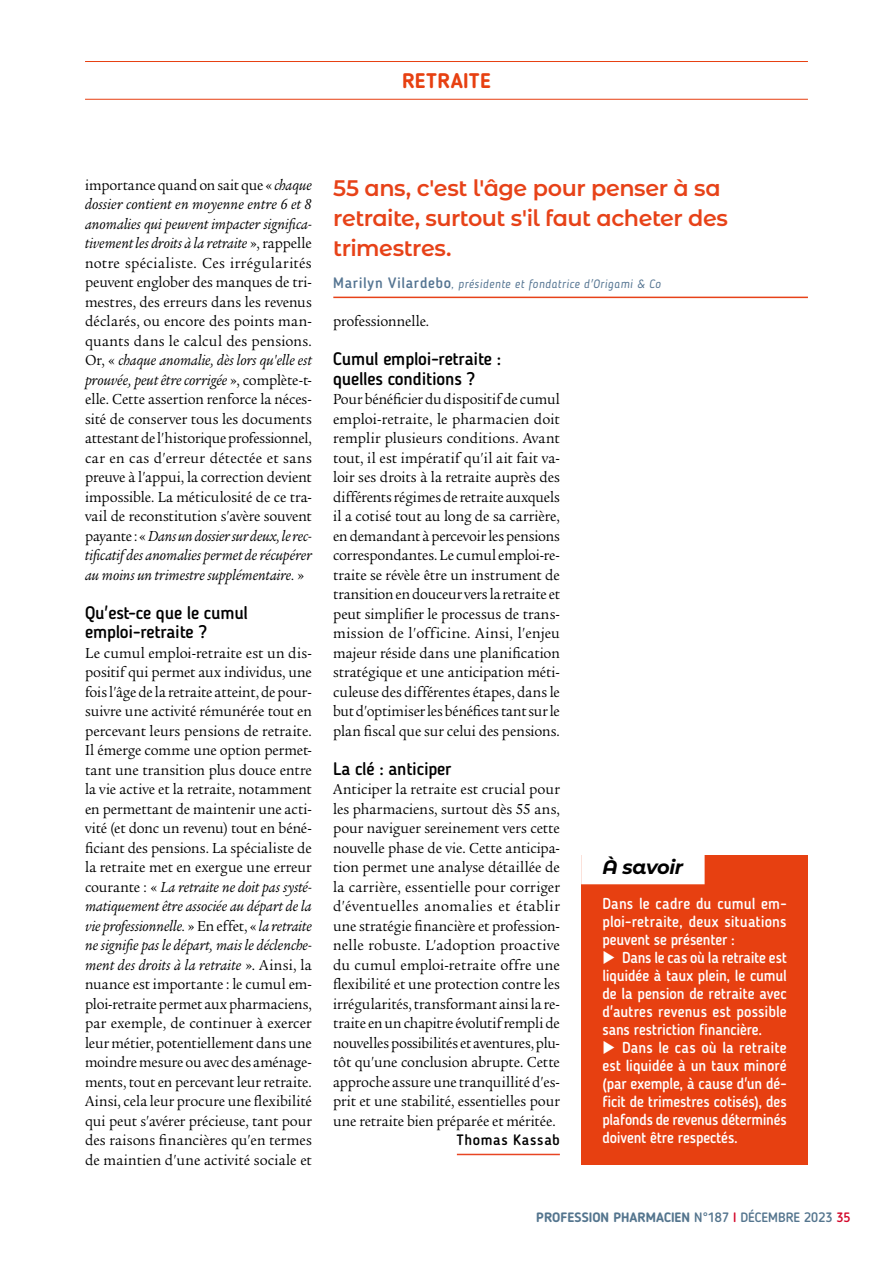
<style>
.page{position:relative;width:893px;height:1263px;background:#fff}
.page>*{position:absolute;margin:0;border:0;box-sizing:border-box;transform-origin:0 0}
.t1{font:600 22.5px/30px "Montserrat Alternates";letter-spacing:-.025em;color:#e74218}
.t2{font:700 21px "Blogger Sans";letter-spacing:.015em;color:#e74011}
.t3{font:italic 700 19.5px "Montserrat Alternates";letter-spacing:-.02em;color:#000}
.t4{font:500 18px/19.5px "Blogger Sans";letter-spacing:-.01em;color:#000}
.t5{font:15.75px/19.5px "Legacy Serif Std";letter-spacing:-.005em;color:#000;text-align:justify;scale:.95 1}
.t6{font:15.75px/19.5px "Legacy Serif Std";letter-spacing:-.005em;color:#000;text-align:justify;scale:.94 1}
.t7{font:500 15.75px/18px "Blogger Sans";letter-spacing:-.005em;color:#fff;text-align:justify;scale:.95 1}
.t8{font:500 15.75px/18px "Blogger Sans";letter-spacing:-.005em;color:#fff;text-align:justify;scale:.94 1}
.t9{font:500 15px "Blogger Sans";letter-spacing:.045em;color:#000}
.t10{font:700 13.5px "Blogger Sans";color:#54758e}
.t11{font:italic 12px "Blogger Sans";letter-spacing:.035em;color:#557592}
.s1{font-style:italic}
.s2{font-weight:500;font-style:normal;font-size:15px}
.s3{font-weight:500}
.s4{font-weight:500;color:#d3072a}
</style>
<div class="page">
<hr style="left:457px;top:1154px;width:103px;height:1px;background:#e84523">
<div style="left:581px;top:855px;width:227px;height:309px;background:#e74011"></div>
<div style="left:581px;top:848px;width:124px;height:36px;background:#fff"></div>
<hr style="left:333px;top:297px;width:475px;height:1px;background:#e74218">
<hr style="left:85px;top:61px;width:723px;height:1px;background:#e74011">
<hr style="left:85px;top:99px;width:723px;height:1px;background:#e74011">
<h2 class="t2" style="left:402px;top:68px;width:90px">RETRAITE</h2>
<p class="t6" style="left:85px;top:175px;width:243px">importance quand on sait que « <span class="s1">chaque dossier contient en moyenne entre 6 et 8 anomalies qui peuvent impacter significa&shy;tivement les droits à la retraite</span> », rappelle notre spécialiste. Ces irrégularités peuvent englober des manques de tri&shy;mestres, des erreurs dans les revenus déclarés, ou encore des points man&shy;quants dans le calcul des pensions.<br>Or, « <span class="s1">chaque anomalie, dès lors qu'elle est prouvée, peut être corrigée</span> », complète-t&shy;elle. Cette assertion renforce la néces&shy;sité de conserver tous les documents attestant de l'historique professionnel, car en cas d'erreur détectée et sans preuve à l'appui, la correction devient impossible. La méticulosité de ce tra&shy;vail de reconstitution s'avère souvent payante : « <span class="s1">Dans un dossier sur deux, le rec&shy;tificatif des anomalies permet de récupérer au moins un trimestre supplémentaire.</span> »</p>
<p class="t4" style="left:85px;top:602px;width:164px">Qu'est-ce que le cumul emploi-retraite ?</p>
<p class="t5" style="left:85px;top:643px;width:240px">Le cumul emploi-retraite est un dis&shy;positif qui permet aux individus, une fois l'âge de la retraite atteint, de pour&shy;suivre une activité rémunérée tout en percevant leurs pensions de retraite.<br>Il émerge comme une option permet&shy;tant une transition plus douce entre la vie active et la retraite, notamment en permettant de maintenir une acti&shy;vité (et donc un revenu) tout en béné&shy;ficiant des pensions. La spécialiste de la retraite met en exergue une erreur courante : « <span class="s1">La retraite ne doit pas systé&shy;matiquement être associée au départ de la vie professionnelle.</span> » En effet, « <span class="s1">la retraite ne signifie pas le départ, mais le déclenche&shy;ment des droits à la retraite</span> ». Ainsi, la nuance est importante : le cumul em&shy;ploi-retraite permet aux pharmaciens, par exemple, de continuer à exercer leur métier, potentiellement dans une moindre mesure ou avec des aménage&shy;ments, tout en percevant leur retraite.<br>Ainsi, cela leur procure une flexibilité qui peut s'avérer précieuse, tant pour des raisons financières qu'en termes de maintien d'une activité sociale et</p>
<h1 class="t1" style="left:333px;top:172px;width:396px">55 ans, c'est l'âge pour penser à sa retraite, surtout s'il faut acheter des trimestres.</h1>
<p class="t11" style="left:333px;top:277px;width:329px"><span class="s2">Marilyn Vilardebo</span>, présidente et fondatrice d'Origami &amp; Co</p>
<p class="t6" style="left:333px;top:312px;width:104px">professionnelle.</p>
<p class="t4" style="left:333px;top:349px;width:170px">Cumul emploi-retraite : quelles conditions ?</p>
<p class="t6" style="left:333px;top:390px;width:243px">Pour bénéficier du dispositif de cumul emploi-retraite, le pharmacien doit remplir plusieurs conditions. Avant tout, il est impératif qu'il ait fait va&shy;loir ses droits à la retraite auprès des différents régimes de retraite auxquels il a cotisé tout au long de sa carrière, en demandant à percevoir les pensions correspondantes. Le cumul emploi-re&shy;traite se révèle être un instrument de transition en douceur vers la retraite et peut simplifier le processus de trans&shy;mission de l'officine. Ainsi, l'enjeu majeur réside dans une planification stratégique et une anticipation méti&shy;culeuse des différentes étapes, dans le but d'optimiser les bénéfices tant sur le plan fiscal que sur celui des pensions.</p>
<p class="t4" style="left:333px;top:758px;width:120px">La clé : anticiper</p>
<p class="t5" style="left:333px;top:780px;width:240px">Anticiper la retraite est crucial pour les pharmaciens, surtout dès 55 ans, pour naviguer sereinement vers cette nouvelle phase de vie. Cette anticipa&shy;tion permet une analyse détaillée de la carrière, essentielle pour corriger d'éventuelles anomalies et établir une stratégie financière et profession&shy;nelle robuste. L'adoption proactive du cumul emploi-retraite offre une flexibilité et une protection contre les irrégularités, transformant ainsi la re&shy;traite en un chapitre évolutif rempli de nouvelles possibilités et aventures, plu&shy;tôt qu'une conclusion abrupte. Cette approche assure une tranquillité d'es&shy;prit et une stabilité, essentielles pour une retraite bien préparée et méritée.</p>
<p class="t9" style="left:456px;top:1131px;width:105px">Thomas Kassab</p>
<p class="t3" style="left:602px;top:853px;width:82px">À savoir</p>
<p class="t7" style="left:602px;top:894px;width:195px">Dans le cadre du cumul em&shy;ploi-retraite, deux situations peuvent se présenter :</p>
<p class="t8" style="left:602px;top:948px;width:198px;text-indent:20px">Dans le cas où la retraite est liquidée à taux plein, le cumul de la pension de retraite avec d'autres revenus est possible sans restriction financière.</p>
<p class="t7" style="left:602px;top:1038px;width:195px;text-indent:20px">Dans le cas où la retraite est liquidée à un taux minoré (par exemple, à cause d'un dé&shy;ficit de trimestres cotisés), des plafonds de revenus déterminés doivent être respectés.</p>
<p class="t10" style="left:536px;top:1209px;width:316px">PROFESSION PHARMACIEN <span class="s3">N°187</span> <span class="s4">I</span> <span class="s3">DÉCEMBRE 2023</span> <span class="s4">35</span></p>
</div>
